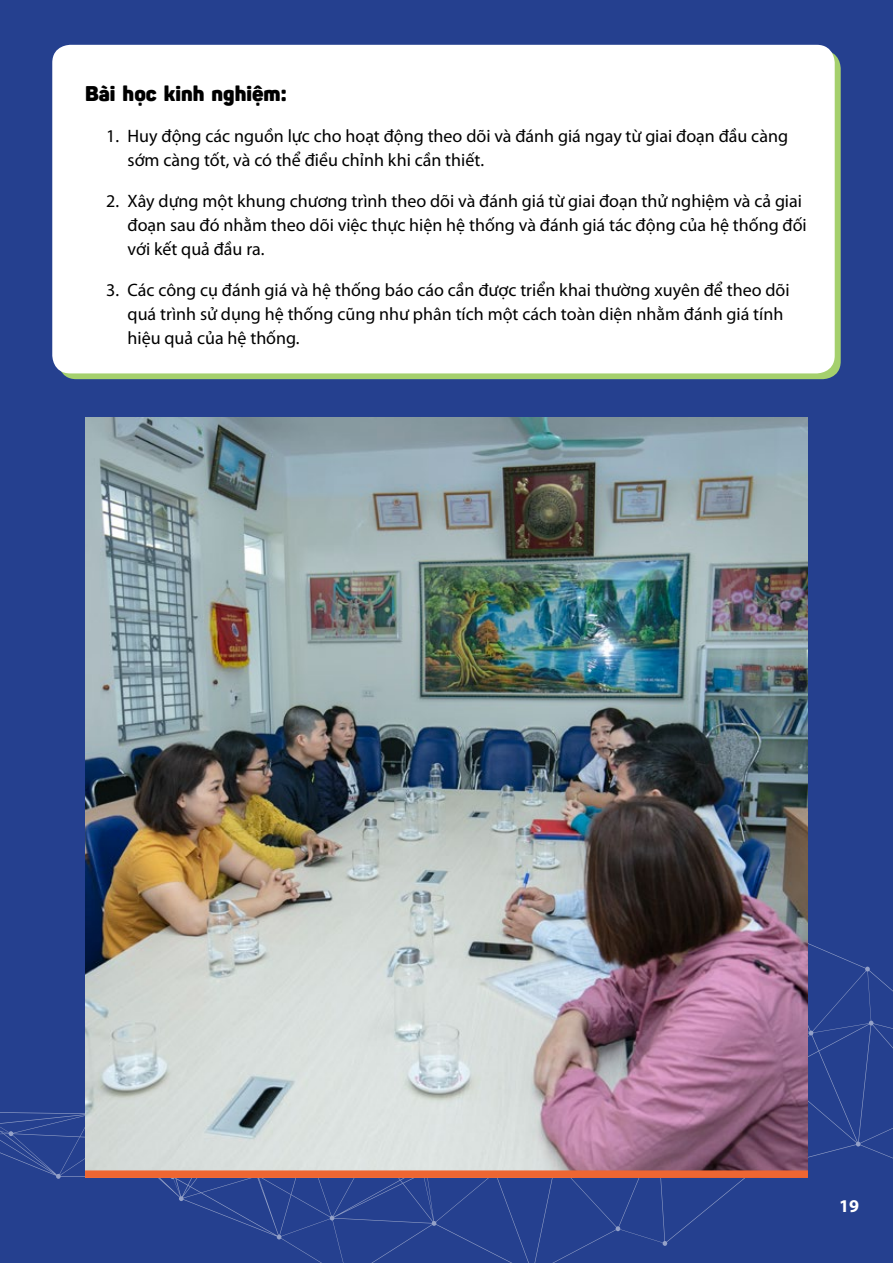
<style>
.page{position:relative;width:893px;height:1263px;background:#25408f}
.page>*{position:absolute;margin:0;border:0;box-sizing:border-box;transform-origin:0 0}
.t1{font:900 21px "i Ciel Panton";color:#000}
.t2{font:18px/24px "Myriad Pro";color:#000}
.t3{font:700 18px "Myriad Pro";color:#fff}
</style>
<div class="page">
<div style="left:58px;top:51px;width:783px;height:328px;background:#a5d06d;border-radius:18px"></div>
<div style="left:52px;top:45px;width:783px;height:328px;background:#fff;border-radius:18px"></div>
<svg style="left:0;top:943px;width:893px;height:320px"></svg>
<img style="left:85px;top:417px;width:723px;height:753px">
<div style="left:85px;top:1170px;width:723px;height:8px;background:#ee6632"></div>
<p class="t1" style="left:85px;top:77px;width:203px">Bài học kinh nghiệm:</p>
<p class="t2" style="left:128px;top:123px;width:662px;text-indent:-21px">1. Huy động các nguồn lực cho hoạt động theo dõi và đánh giá ngay từ giai đoạn đầu càng sớm càng tốt, và có thể điều chỉnh khi cần thiết.</p>
<p class="t2" style="left:128px;top:188px;width:681px;text-indent:-21px">2. Xây dựng một khung chương trình theo dõi và đánh giá từ giai đoạn thử nghiệm và cả giai đoạn sau đó nhằm theo dõi việc thực hiện hệ thống và đánh giá tác động của hệ thống đối với kết quả đầu ra.</p>
<p class="t2" style="left:128px;top:277px;width:664px;text-indent:-21px">3. Các công cụ đánh giá và hệ thống báo cáo cần được triển khai thường xuyên để theo dõi quá trình sử dụng hệ thống cũng như phân tích một cách toàn diện nhằm đánh giá tính hiệu quả của hệ thống.</p>
<p class="t3" style="left:839px;top:1194px;width:21px">19</p>
</div>
